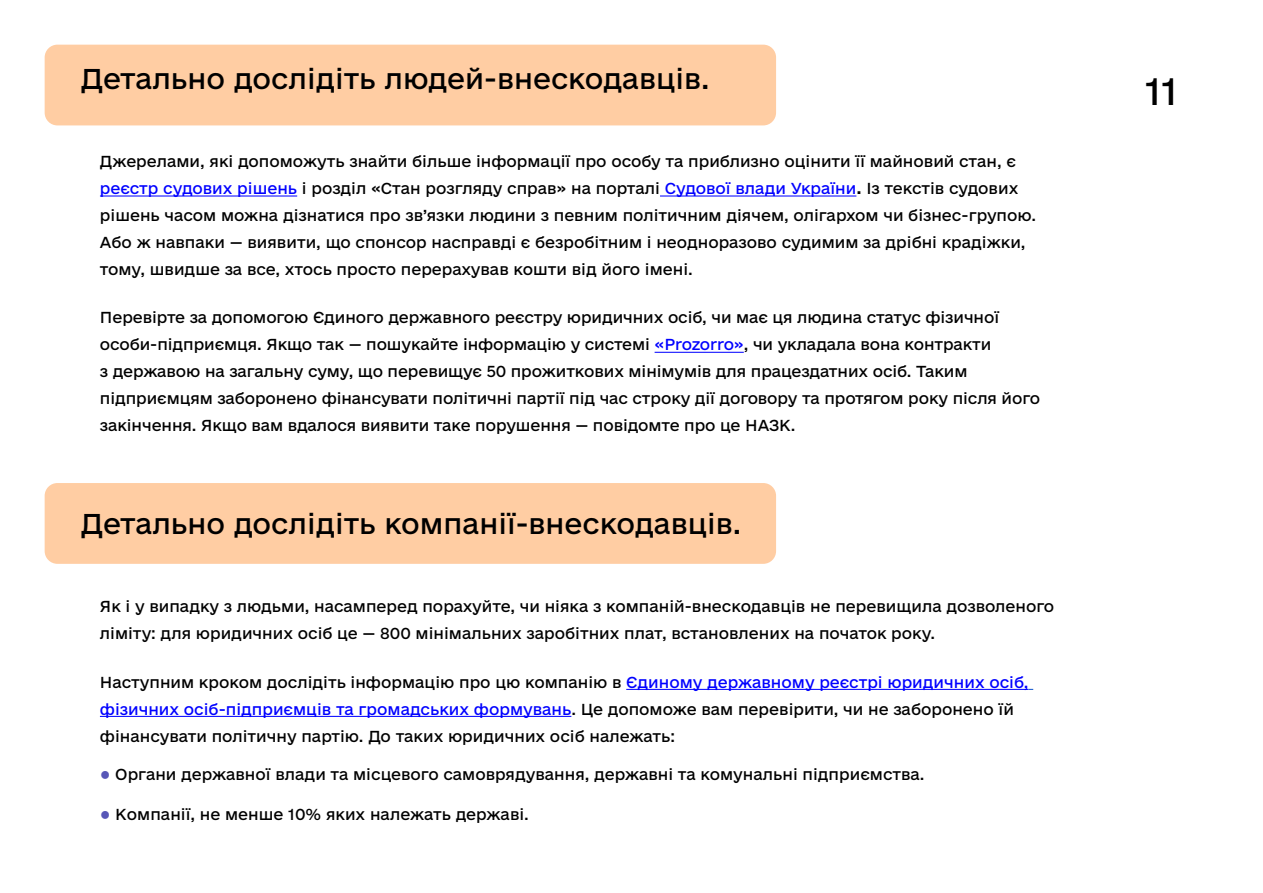
<style>
.page{position:relative;width:1263px;height:893px;background:#fff}
.page>*{position:absolute;margin:0;border:0;box-sizing:border-box;transform-origin:0 0}
.t1{font:36px "e Ukraine Regular";color:#000}
.t2{font:27px "e Ukraine Regular";color:#000}
.t3{font:15px/27px "e Ukraine Regular";color:#000}
.s1{color:#00f}
.s2{font-family:"e Ukraine Bold"}
.s3{font-family:"Trebuchet MS";font-size:18px;color:#5756b7}
</style>
<div class="page">
<div style="left:45px;top:45px;width:731px;height:80px;background:#ffcda3;border-radius:13px"></div>
<div style="left:45px;top:483px;width:731px;height:81px;background:#ffcda3;border-radius:13px"></div>
<hr style="left:100px;top:195px;width:197px;height:2px;background:#00f">
<hr style="left:660px;top:195px;width:196px;height:2px;background:#00f">
<hr style="left:655px;top:352px;width:89px;height:1px;background:#00f">
<hr style="left:626px;top:689px;width:402px;height:1px;background:#00f">
<hr style="left:100px;top:716px;width:471px;height:1px;background:#00f">
<h2 class="t2" style="left:81px;top:63px;width:630px">Детально дослідіть людей-внескодавців.</h2>
<p class="t3" style="left:100px;top:149px;width:938px">Джерелами, які допоможуть знайти більше інформації про особу та приблизно оцінити її майновий стан, є <span class="s1">реєстр судових рішень</span> і розділ «Стан розгляду справ» на порталі <span class="s1">Судової влади України</span><span class="s2">.</span> Із текстів судових рішень часом можна дізнатися про зв’язки людини з певним політичним діячем, олігархом чи бізнес-групою.<br>Або ж навпаки — виявити, що спонсор насправді є безробітним і неодноразово судимим за дрібні крадіжки, тому, швидше за все, хтось просто перерахував кошти від його імені.</p>
<p class="t3" style="left:100px;top:305px;width:942px">Перевірте за допомогою Єдиного державного реєстру юридичних осіб, чи має ця людина статус фізичної особи-підприємця. Якщо так — пошукайте інформацію у системі <span class="s1">«Prozorro»</span>, чи укладала вона контракти<br>з державою на загальну суму, що перевищує 50 прожиткових мінімумів для працездатних осіб. Таким підприємцям заборонено фінансувати політичні партії під час строку дії договору та протягом року після його закінчення. Якщо вам вдалося виявити таке порушення — повідомте про це НАЗК.</p>
<h2 class="t2" style="left:81px;top:508px;width:662px">Детально дослідіть компанії-внескодавців.</h2>
<p class="t3" style="left:100px;top:594px;width:956px">Як і у випадку з людьми, насамперед порахуйте, чи ніяка з компаній-внескодавців не перевищила дозволеного ліміту: для юридичних осіб це — 800 мінімальних заробітних плат, встановлених на початок року.</p>
<p class="t3" style="left:100px;top:669px;width:930px">Наступним кроком дослідіть інформацію про цю компанію в <span class="s1">Єдиному державному реєстрі юридичних осіб, фізичних осіб-підприємців та громадських формувань</span>. Це допоможе вам перевірити, чи не заборонено їй фінансувати політичну партію. До таких юридичних осіб належать:</p>
<p class="t3" style="left:100px;top:761px;width:826px"><span class="s3">●</span> Органи державної влади та місцевого самоврядування, державні та комунальні підприємства.</p>
<p class="t3" style="left:100px;top:801px;width:431px"><span class="s3">●</span> Компанії, не менше 10% яких належать державі.</p>
<h1 class="t1" style="left:1145px;top:69px;width:34px">11</h1>
</div>
